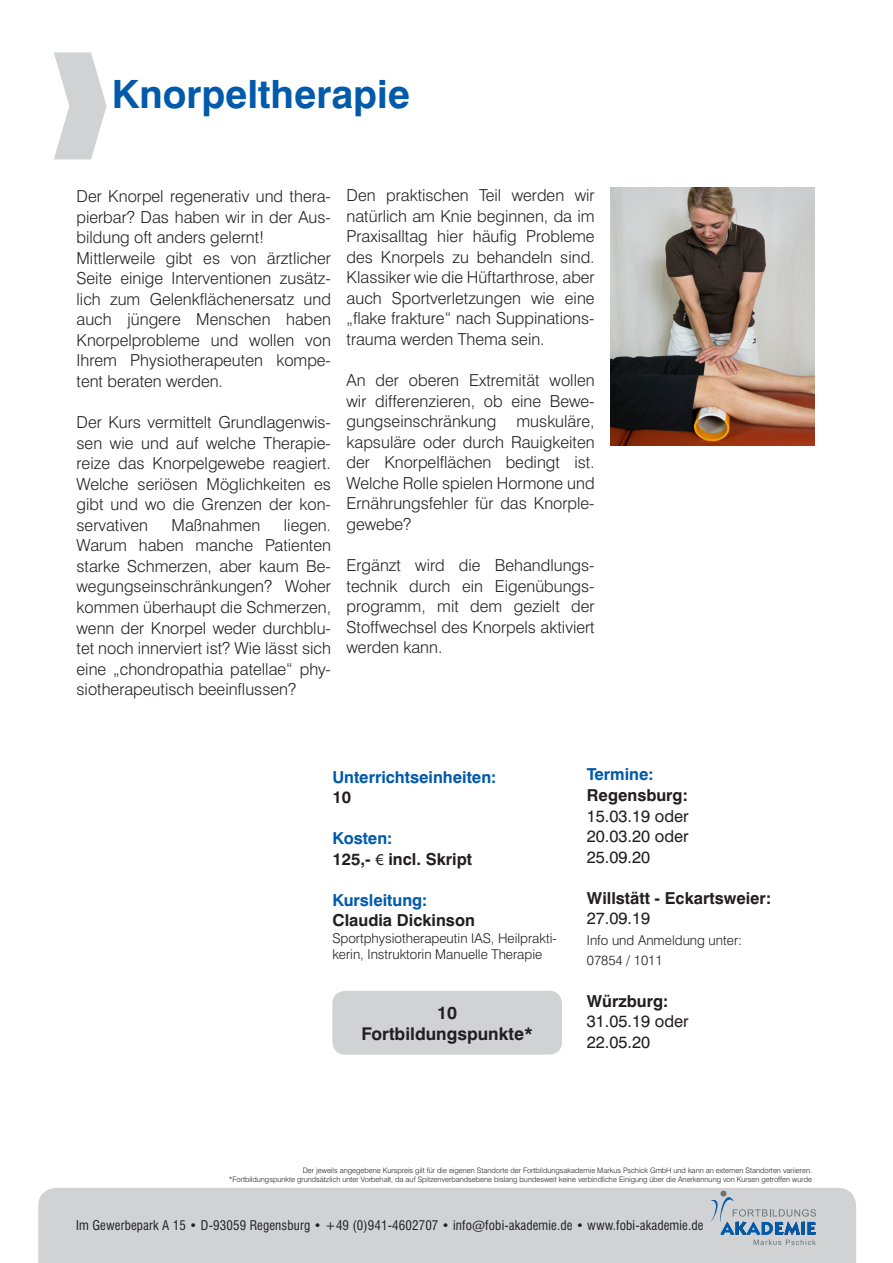
<style>
.page{position:relative;width:893px;height:1263px;background:#fff}
.page>*{position:absolute;margin:0;border:0;box-sizing:border-box;transform-origin:0 0}
.t1{font:700 39px "Swiss 721 BT";color:#015aaa}
.t2{font:700 17.55px "Swiss 721 BT";color:#231f20}
.t3{font:300 16.5px/20.5px "Swiss 721 BT";color:#231f20;text-align:justify}
.t4{font:700 16.5px/20.5px "Swiss 721 BT";color:#231f20}
.t5{font:16.5px "Swiss 721 BT";color:#231f20}
.t6{font:700 16.5px "Swiss 721 BT";color:#015aaa}
.t7{font:300 13.5px/16.5px "Swiss 721 BT";color:#231f20}
.t8{font:condensed 13.05px "Swiss 721 BT";letter-spacing:.01em;color:#231f20}
.t9{font:300 7.5px/9px "Swiss 721 BT";color:#231f20;text-align:right}
.s1{color:#015aaa}
.s2{font-family:"Myriad Pro";font-weight:400}
</style>
<div class="page">
<div style="left:38px;top:1188px;width:818px;height:75px;background:#d1d2d4"></div>
<svg style="left:711px;top:1191px;width:105px;height:54px;background:#aebbc7"></svg>
<img style="left:610px;top:188px;width:204px;height:258px">
<div style="left:332px;top:991px;width:230px;height:63px;background:#d1d2d4;border-radius:13px"></div>
<p class="t1" style="left:112px;top:70px;width:299px">Knorpeltherapie</p>
<p class="t3" style="left:77px;top:186px;width:256px">Der Knorpel regenerativ und thera&shy;pierbar? Das haben wir in der Aus&shy;bildung oft anders gelernt!</p>
<p class="t3" style="left:77px;top:247px;width:256px">Mittlerweile gibt es von ärztlicher Seite einige Interventionen zusätz&shy;lich zum Gelenkflächenersatz und auch jüngere Menschen haben Knorpelprobleme und wollen von Ihrem Physiotherapeuten kompe&shy;tent beraten werden.</p>
<p class="t3" style="left:77px;top:412px;width:256px">Der Kurs vermittelt Grundlagenwis&shy;sen wie und auf welche Therapie&shy;reize das Knorpelgewebe reagiert.<br>Welche seriösen Möglichkeiten es gibt und wo die Grenzen der kon&shy;servativen</p>
<p class="t3" style="left:172px;top:514px;width:90px">Maßnahmen</p>
<p class="t3" style="left:77px;top:514px;width:256px;text-indent:207px">liegen.<br>Warum haben manche Patienten starke Schmerzen, aber kaum Be&shy;wegungseinschränkungen? Woher kommen überhaupt die Schmerzen, wenn der Knorpel weder durchblu&shy;tet noch innerviert ist? Wie lässt sich eine „chondropathia patellae“ phy&shy;siotherapeutisch beeinflussen?</p>
<p class="t3" style="left:347px;top:185px;width:250px">Den praktischen Teil werden wir natürlich am Knie beginnen, da im Praxisalltag hier häufig Probleme des Knorpels zu behandeln sind.<br>Klassiker wie die Hüftarthrose, aber auch Sportverletzungen wie eine „flake frakture“ nach Suppinations&shy;trauma werden Thema sein.</p>
<p class="t3" style="left:347px;top:370px;width:250px">An der oberen Extremität wollen wir differenzieren, ob eine Bewe&shy;gungseinschränkung muskuläre, kapsuläre oder durch Rauigkeiten der Knorpelflächen bedingt ist.<br>Welche Rolle spielen Hormone und Ernährungsfehler für das Knorple&shy;gewebe?</p>
<p class="t3" style="left:347px;top:555px;width:250px">Ergänzt wird die Behandlungs&shy;technik durch ein Eigenübungs&shy;programm, mit dem gezielt der Stoffwechsel des Knorpels aktiviert werden kann.</p>
<p class="t6" style="left:332px;top:767px;width:165px">Unterrichtseinheiten:</p>
<p class="t4" style="left:332px;top:787px;width:20px">10</p>
<p class="t4" style="left:332px;top:828px;width:141px"><span class="s1">Kosten:<br></span>125,- <span class="s2">€</span> incl. Skript</p>
<p class="t4" style="left:332px;top:889px;width:144px"><span class="s1">Kursleitung:<br></span>Claudia Dickinson</p>
<p class="t7" style="left:332px;top:930px;width:226px">Sportphysiotherapeutin IAS, Heilprakti&shy;kerin, Instruktorin Manuelle Therapie</p>
<p class="t2" style="left:437px;top:1002px;width:21px">10</p>
<p class="t2" style="left:362px;top:1023px;width:173px">Fortbildungspunkte*</p>
<p class="t6" style="left:587px;top:764px;width:68px">Termine:</p>
<p class="t4" style="left:587px;top:785px;width:102px">Regensburg:</p>
<p class="t5" style="left:587px;top:806px;width:103px">15.03.19 oder</p>
<p class="t5" style="left:587px;top:826px;width:103px">20.03.20 oder</p>
<p class="t5" style="left:587px;top:847px;width:65px">25.09.20</p>
<p class="t4" style="left:587px;top:887px;width:186px">Willstätt - Eckartsweier:</p>
<p class="t5" style="left:587px;top:908px;width:65px">27.09.19</p>
<p class="t7" style="left:587px;top:932px;width:157px">Info und Anmeldung unter:</p>
<p class="t7" style="left:587px;top:952px;width:77px">07854 / 1011</p>
<p class="t4" style="left:587px;top:990px;width:83px">Würzburg:</p>
<p class="t5" style="left:587px;top:1011px;width:103px">31.05.19 oder</p>
<p class="t5" style="left:587px;top:1032px;width:65px">22.05.20</p>
<p class="t9" style="left:229px;top:1166px;width:585px">Der jeweils angegebene Kurspreis gilt für die eigenen Standorte der Fortbildungsakademie Markus Pschick GmbH und kann an externen Standorten variieren.<br>*Fortbildungspunkte grundsätzlich unter Vorbehalt, da auf Spitzenverbandsebene bislang bundesweit keine verbindliche Einigung über die Anerkennung von Kursen getroffen wurde</p>
<p class="t8" style="left:76px;top:1217px;width:629px">Im Gewerbepark A 15 • D-93059 Regensburg • +49 (0)941-4602707 • info@fobi-akademie.de • www.fobi-akademie.de</p>
</div>
